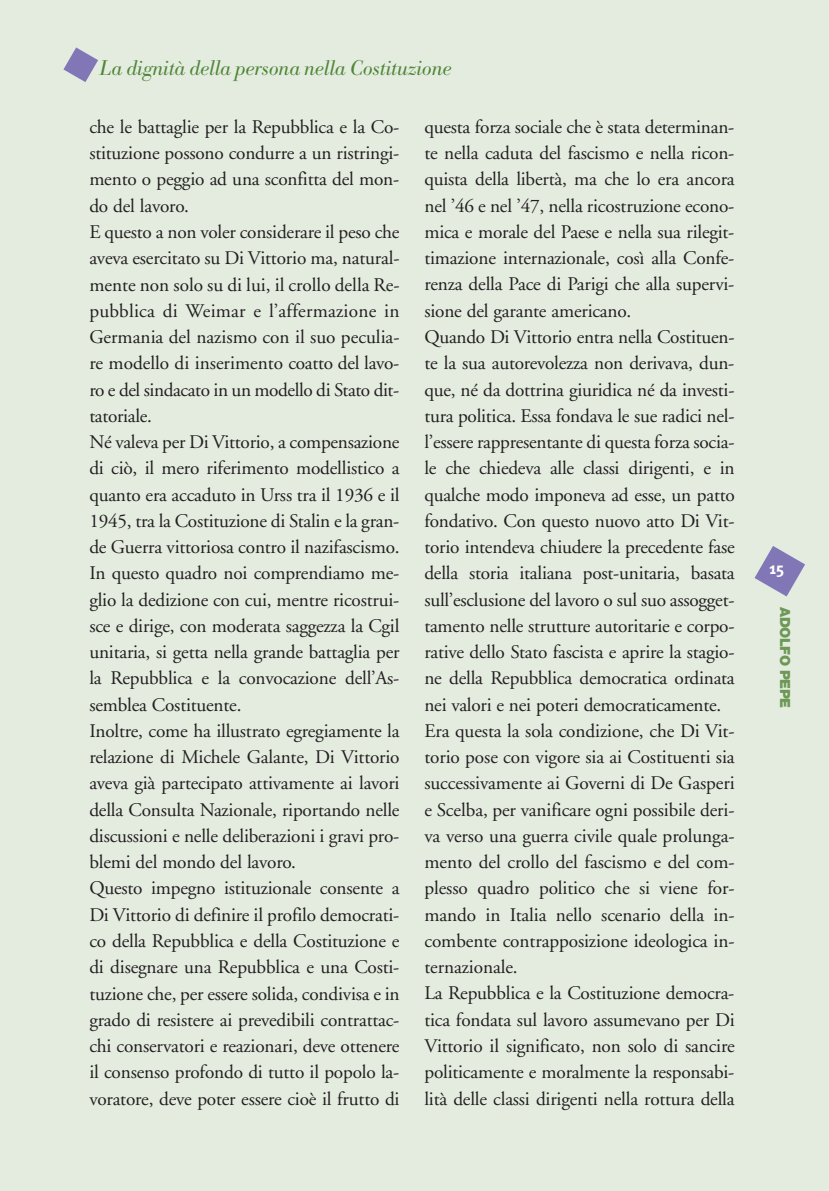
<style>
.page{position:relative;width:829px;height:1191px;background:#fff}
.page>*{position:absolute;margin:0;border:0;box-sizing:border-box;transform-origin:0 0}
.t1{font:italic 300 21px "Bodoni BE";letter-spacing:-.01em;color:#4f8636}
.t2{font:19.25px/26.2px "Adobe Garamond";letter-spacing:-.01em;color:#231f20}
.t3{font:19.25px "R Meta Bold Caps";color:#fff}
.t4{font:900 14px "Helvetica Neue LT Std";letter-spacing:-.035em;color:#6d9855}
</style>
<div class="page">
<div style="left:0;top:0;width:828px;height:1191px;background:#e4ece0"></div>
<svg style="left:754px;top:546px;width:51px;height:50px"></svg>
<svg style="left:63px;top:47px;width:35px;height:35px"></svg>
<p class="t1" style="left:99px;top:59px;width:353px">La dignità della persona nella Costituzione</p>
<p class="t2" style="left:89px;top:115px;width:312px">che le battaglie per la Repubblica e la Co&shy;stituzione possono condurre a un ristringi&shy;mento o peggio ad una sconfitta del mon&shy;do del lavoro.<br>E questo a non voler considerare il peso che aveva esercitato su Di Vittorio ma, natural - mente non solo su di lui, il crollo della Re&shy;pubblica di Weimar e l’affermazione in Ger mania del nazismo con il suo peculia&shy;re modello di inserimento coatto del lavo&shy;ro e del sindacato in un modello di Stato dit&shy;tatoriale.<br>Né valeva per Di Vittorio, a compensazione di ciò, il mero riferimento modellistico a quanto era accaduto in Urss tra il 1936 e il 1945, tra la Costituzione di Stalin e la gran&shy;de Guerra vittoriosa contro il nazifascismo.<br>In questo quadro noi comprendiamo me&shy;glio la dedizione con cui, mentre ricostrui&shy;sce e dirige, con moderata saggezza la Cgil unitaria, si getta nella grande battaglia per la Repubblica e la convocazione dell’As&shy;semblea Costituente.<br>Inoltre, come ha illustrato egregiamente la relazione di Michele Galante, Di Vittorio aveva già partecipato attivamente ai lavori della Consulta Nazionale, riportando nelle discussioni e nelle deliberazioni i gravi pro&shy;blemi del mondo del lavoro.<br>Questo impegno istituzionale consente a Di Vittorio di definire il profilo democrati&shy;co della Repubblica e della Costituzione e di disegnare una Repubblica e una Costi&shy;tuzione che, per essere solida, condivisa e in grado di resistere ai prevedibili contrattac&shy;chi conservatori e reazionari, deve ottenere il consenso profondo di tutto il popolo la&shy;voratore, deve poter essere cioè il frutto di</p>
<p class="t2" style="left:424px;top:115px;width:312px">questa forza sociale che è stata determinan&shy;te nella caduta del fascismo e nella ricon&shy;quista della libertà, ma che lo era ancora nel ’46 e nel ’47, nella ricostruzione econo&shy;mica e morale del Paese e nella sua rilegit&shy;timazione internazionale, così alla Confe&shy;renza della Pace di Parigi che alla supervi&shy;sione del garante americano.<br>Quando Di Vittorio entra nella Costituen&shy;te la sua autorevolezza non derivava, dun&shy;que, né da dottrina giuridica né da investi&shy;tura politica. Essa fondava le sue radici nel&shy;l’essere rappresentante di questa forza socia&shy;le che chiedeva alle classi dirigenti, e in qualche modo imponeva ad esse, un patto fondativo. Con questo nuovo atto Di Vit&shy;torio intendeva chiudere la precedente fase della storia italiana post-unitaria, basata sull’esclusione del lavoro o sul suo assogget&shy;tamento nelle strutture autoritarie e corpo&shy;rative dello Stato fascista e aprire la stagio&shy;ne della Repubblica democratica ordinata nei valori e nei poteri democraticamente.<br>Era questa la sola condizione, che Di Vit&shy;torio pose con vigore sia ai Costituenti sia successivamente ai Governi di De Gasperi e Scelba, per vanificare ogni possibile deri&shy;va verso una guerra civile quale prolunga&shy;mento del crollo del fascismo e del com&shy;plesso quadro politico che si viene for&shy;mando in Italia nello scenario della in&shy;combente contrapposizione ideologica in&shy;ternazionale.<br>La Repubblica e la Costituzione democra&shy;tica fondata sul lavoro assumevano per Di Vittorio il significato, non solo di sancire politicamente e moralmente la responsabi&shy;lità delle classi dirigenti nella rottura della</p>
<p class="t3" style="left:769px;top:556px;width:16px">15</p>
<p class="t4" style="left:789px;top:607px;width:102px;rotate:90deg">ADOLFO PEPE</p>
</div>
